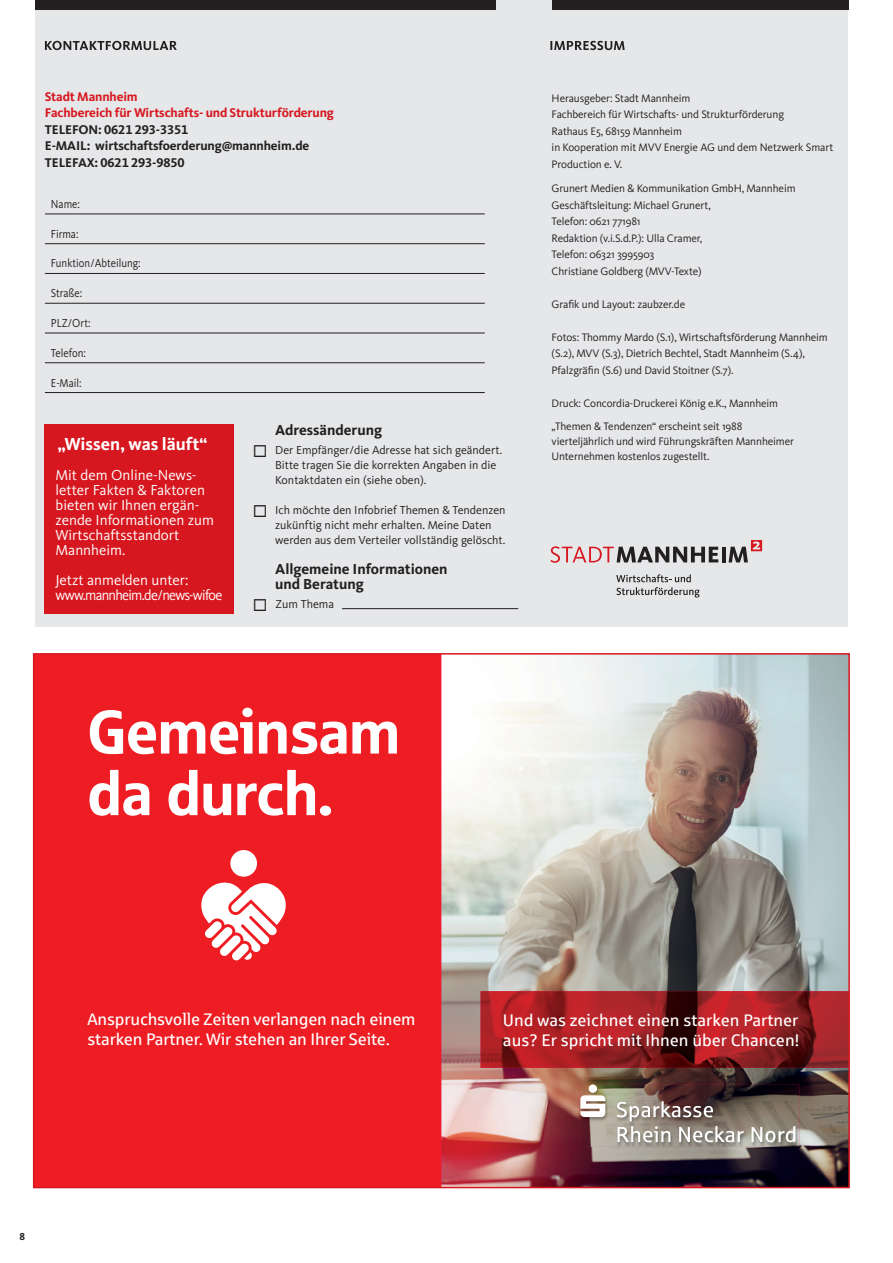
<style>
.page{position:relative;width:893px;height:1263px;background:#fff}
.page>*{position:absolute;margin:0;border:0;box-sizing:border-box;transform-origin:0 0}
.t1{font:61.65px/61.7px "Sparkasse Head";color:#fff}
.t2{font:700 18px "Kievit OT";color:#fff}
.t3{font:16.8px/20.1px "Sparkasse Rg";letter-spacing:-.01em;color:#fff}
.t4{font:15px/15px "Kievit OT";color:#fff}
.t5{font:700 15px/15px "Kievit OT";color:#231f20}
.t6{font:15px/15px "Kievit OT";letter-spacing:-.04em;color:#fff}
.t7{font:700 13.2px/16.5px "Kievit OT";letter-spacing:-.01em;color:#231f20}
.t8{font:700 13.2px/16.5px "Kievit OT";letter-spacing:-.01em;color:#d7171f}
.t9{font:12px/15px "Kievit OT";color:#231f20}
.t10{font:12px "Kievit OT";color:#231f20;scale:.9 1}
.t11{font:11.25px/16.5px "Kievit OT";letter-spacing:-.01em;color:#231f20}
.t12{font:700 10.5px "Kievit OT";color:#231f20}
</style>
<div class="page">
<div style="left:35px;top:0;width:812px;height:626px;background:#e6e7e9"></div>
<div style="left:34px;top:654px;width:407px;height:533px;background:#ee1d23"></div>
<img style="left:441px;top:656px;width:406px;height:529px">
<img style="left:579px;top:1084px;width:220px;height:63px">
<svg style="left:580px;top:1084px;width:25px;height:33px"></svg>
<svg style="left:617px;top:1101px;width:127px;height:41px;background:#999088"></svg>
<svg style="left:751px;top:1126px;width:44px;height:16px"></svg>
<img style="left:481px;top:991px;width:366px;height:77px">
<svg style="left:201px;top:850px;width:85px;height:110px"></svg>
<svg style="left:616px;top:574px;width:83px;height:23px"></svg>
<hr style="left:722px;top:547px;width:3px;height:15px;background:#231f20">
<svg style="left:729px;top:540px;width:33px;height:22px"></svg>
<svg style="left:550px;top:546px;width:168px;height:17px"></svg>
<div style="left:552px;top:0;width:296px;height:9px;background:#231f20"></div>
<div style="left:35px;top:0;width:460px;height:9px;background:#231f20"></div>
<hr style="left:45px;top:214px;width:440px;height:1px;background:#231f20">
<hr style="left:45px;top:243px;width:440px;height:1px;background:#231f20">
<hr style="left:45px;top:273px;width:440px;height:1px;background:#231f20">
<hr style="left:45px;top:303px;width:440px;height:1px;background:#231f20">
<hr style="left:45px;top:333px;width:440px;height:1px;background:#231f20">
<hr style="left:45px;top:362px;width:440px;height:1px;background:#231f20">
<hr style="left:45px;top:392px;width:440px;height:1px;background:#231f20">
<div style="left:45px;top:424px;width:189px;height:189px;background:#d7171f"></div>
<hr style="left:342px;top:608px;width:176px;height:1px;background:#231f20">
<svg style="left:45px;top:41px;width:132px;height:9px"></svg>
<svg style="left:550px;top:41px;width:75px;height:9px"></svg>
<p class="t8" style="left:45px;top:88px;width:291px">Stadt Mannheim<br>Fachbereich für Wirtschafts- und Strukturförderung</p>
<p class="t7" style="left:45px;top:121px;width:266px">TELEFON: 0621 293-3351<br>E-MAIL: wirtschaftsfoerderung@mannheim.de<br>TELEFAX: 0621 293-9850</p>
<p class="t10" style="left:51px;top:197px;width:34px">Name:</p>
<p class="t10" style="left:51px;top:227px;width:32px">Firma:</p>
<p class="t10" style="left:51px;top:257px;width:101px">Funktion/Abteilung:</p>
<p class="t10" style="left:51px;top:286px;width:36px">Straße:</p>
<p class="t10" style="left:51px;top:316px;width:46px">PLZ/Ort:</p>
<p class="t10" style="left:51px;top:346px;width:40px">Telefon:</p>
<p class="t10" style="left:51px;top:376px;width:36px">E-Mail:</p>
<h2 class="t2" style="left:58px;top:434px;width:151px">„Wissen, was läuft“</h2>
<h3 class="t4" style="left:56px;top:468px;width:160px">Mit dem Online-News&shy;letter Fakten &amp; Faktoren bieten wir Ihnen ergän&shy;zende Informationen zum<br>Wirtschaftsstandort<br>Mannheim.</h3>
<h3 class="t6" style="left:56px;top:573px;width:168px">Jetzt anmelden unter: www.mannheim.de/news-wifoe</h3>
<h3 class="t5" style="left:275px;top:422px;width:108px">Adressänderung</h3>
<p class="t9" style="left:275px;top:443px;width:229px;text-indent:-23px">◻ Der Empfänger/die Adresse hat sich geändert.<br>Bitte tragen Sie die korrekten Angaben in die<br>Kontaktdaten ein (siehe oben).</p>
<p class="t9" style="left:275px;top:503px;width:232px;text-indent:-23px">◻ Ich möchte den Infobrief Themen &amp; Tendenzen zukünftig nicht mehr erhalten. Meine Daten werden aus dem Verteiler vollständig gelöscht.</p>
<h3 class="t5" style="left:275px;top:561px;width:174px">Allgemeine Informationen und Beratung</h3>
<p class="t9" style="left:253px;top:597px;width:83px">◻ Zum Thema</p>
<h1 class="t1" style="left:87px;top:699px;width:314px">Gemeinsam da durch.</h1>
<p class="t11" style="left:552px;top:90px;width:283px">Herausgeber: Stadt Mannheim<br>Fachbereich für Wirtschafts- und Strukturförderung<br>Rathaus E5, 68159 Mannheim<br>in Kooperation mit MVV Energie AG und dem Netzwerk Smart Production e. V.</p>
<p class="t11" style="left:552px;top:180px;width:246px">Grunert Medien &amp; Kommunikation GmbH, Mannheim Geschäftsleitung: Michael Grunert,<br>Telefon: 0621 771981<br>Redaktion (v.i.S.d.P.): Ulla Cramer,<br>Telefon: 06321 3995903<br>Christiane Goldberg (MVV-Texte)</p>
<p class="t11" style="left:552px;top:296px;width:135px">Grafik und Layout: zaubzer.de</p>
<p class="t11" style="left:552px;top:329px;width:278px">Fotos: Thommy Mardo (S.1), Wirtschaftsförderung Mannheim (S.2), MVV (S.3), Dietrich Bechtel, Stadt Mannheim (S.4),<br>Pfalzgräfin (S.6) und David Stoitner (S.7).</p>
<p class="t11" style="left:552px;top:391px;width:228px;line-height:23.5px">Druck: Concordia-Druckerei König e.K., Mannheim „Themen &amp; Tendenzen“ erscheint seit 1988</p>
<p class="t11" style="left:552px;top:434px;width:244px;line-height:15px">vierteljährlich und wird Führungskräften Mannheimer<br>Unternehmen kostenlos zugestellt.</p>
<h3 class="t3" style="left:87px;top:1009px;width:330px">Anspruchsvolle Zeiten verlangen nach einem starken Partner. Wir stehen an Ihrer Seite.</h3>
<h3 class="t3" style="left:503px;top:1009px;width:298px">Und was zeichnet einen starken Partner aus? Er spricht mit Ihnen über Chancen!</h3>
<p class="t12" style="left:20px;top:1230px;width:7px">8</p>
</div>
